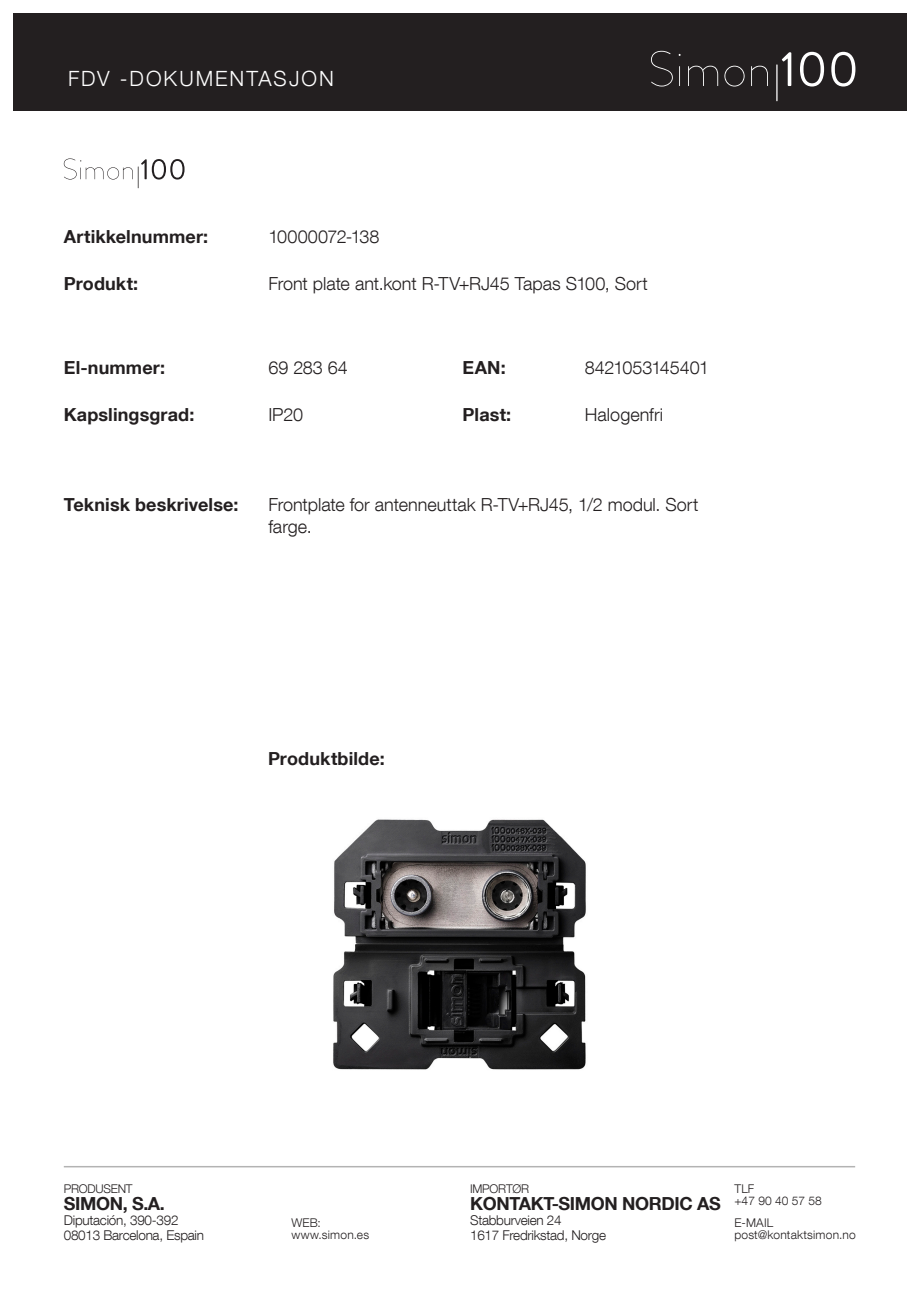
<style>
.page{position:relative;width:919px;height:1289px;background:#fff}
.page>*{position:absolute;margin:0;border:0;box-sizing:border-box;transform-origin:0 0}
.t1{font:300 21px "Helvetica Neue LT Com";letter-spacing:.095em;color:#fff}
.t2{font:300 18px/21.6px "Helvetica Neue LT Com";letter-spacing:-.005em;color:#231f20}
.t3{font:700 18px "Helvetica Neue LT Com";letter-spacing:.005em;color:#231f20}
.t4{font:700 18px "Helvetica Neue LT Com";letter-spacing:-.02em;color:#231f20}
.t5{font:300 13.5px/15px "Helvetica Neue LT Com";letter-spacing:-.02em;color:#231f20}
.t6{font:300 12px/12px "Helvetica Neue LT Com";letter-spacing:.01em;color:#231f20}
.t7{font:300 12px "Helvetica Neue LT Com";letter-spacing:-.02em;color:#231f20}
</style>
<div class="page">
<div style="left:13px;top:13px;width:893px;height:98px;background:#231f20"></div>
<svg style="left:651px;top:51px;width:21px;height:35px"></svg>
<svg style="left:679px;top:66px;width:1px;height:20px"></svg>
<svg style="left:688px;top:66px;width:30px;height:20px"></svg>
<svg style="left:724px;top:66px;width:20px;height:20px"></svg>
<svg style="left:751px;top:66px;width:17px;height:20px"></svg>
<svg style="left:781px;top:52px;width:10px;height:34px"></svg>
<svg style="left:800px;top:52px;width:24px;height:34px"></svg>
<svg style="left:831px;top:52px;width:24px;height:34px"></svg>
<hr style="left:776px;top:64px;width:1px;height:37px;background:#fff">
<hr style="left:64px;top:1165px;width:791px;height:2px;background:#b3b3b3">
<svg style="left:64px;top:158px;width:120px;height:30px"></svg>
<img style="left:333px;top:819px;width:253px;height:251px">
<p class="t1" style="left:68px;top:66px;width:267px">FDV -DOKUMENTASJON</p>
<p class="t3" style="left:64px;top:225px;width:146px">Artikkelnummer:</p>
<p class="t3" style="left:64px;top:272px;width:76px">Produkt:</p>
<p class="t2" style="left:268px;top:226px;width:112px">10000072-138</p>
<p class="t2" style="left:268px;top:272px;width:381px">Front plate ant.kont R-TV+RJ45 Tapas S100, Sort</p>
<p class="t3" style="left:64px;top:356px;width:103px">El-nummer:</p>
<p class="t3" style="left:64px;top:403px;width:132px">Kapslingsgrad:</p>
<p class="t3" style="left:462px;top:403px;width:50px">Plast:</p>
<p class="t3" style="left:462px;top:356px;width:45px">EAN:</p>
<p class="t2" style="left:268px;top:356px;width:81px">69 283 64</p>
<p class="t2" style="left:268px;top:403px;width:36px">IP20</p>
<p class="t2" style="left:585px;top:403px;width:80px">Halogenfri</p>
<p class="t2" style="left:585px;top:356px;width:126px">8421053145401</p>
<p class="t3" style="left:64px;top:493px;width:176px">Teknisk beskrivelse:</p>
<p class="t2" style="left:268px;top:493px;width:431px">Frontplate for antenneuttak R-TV+RJ45, 1/2 modul. Sort farge.</p>
<p class="t3" style="left:268px;top:747px;width:118px">Produktbilde:</p>
<p class="t7" style="left:64px;top:1181px;width:70px">PRODUSENT</p>
<p class="t3" style="left:64px;top:1191px;width:103px">SIMON, S.A.</p>
<p class="t5" style="left:64px;top:1212px;width:142px">Diputación, 390-392<br>08013 Barcelona, Espain</p>
<p class="t7" style="left:470px;top:1181px;width:61px">IMPORTØR</p>
<p class="t4" style="left:470px;top:1191px;width:252px">KONTAKT-SIMON NORDIC AS</p>
<p class="t5" style="left:470px;top:1212px;width:137px">Stabburveien 24<br>1617 Fredrikstad, Norge</p>
<p class="t6" style="left:734px;top:1182px;width:89px">TLF<br>+47 90 40 57 58</p>
<p class="t6" style="left:291px;top:1216px;width:79px">WEB: www.simon.es</p>
<p class="t6" style="left:734px;top:1216px;width:123px">E-MAIL post@kontaktsimon.no</p>
</div>
